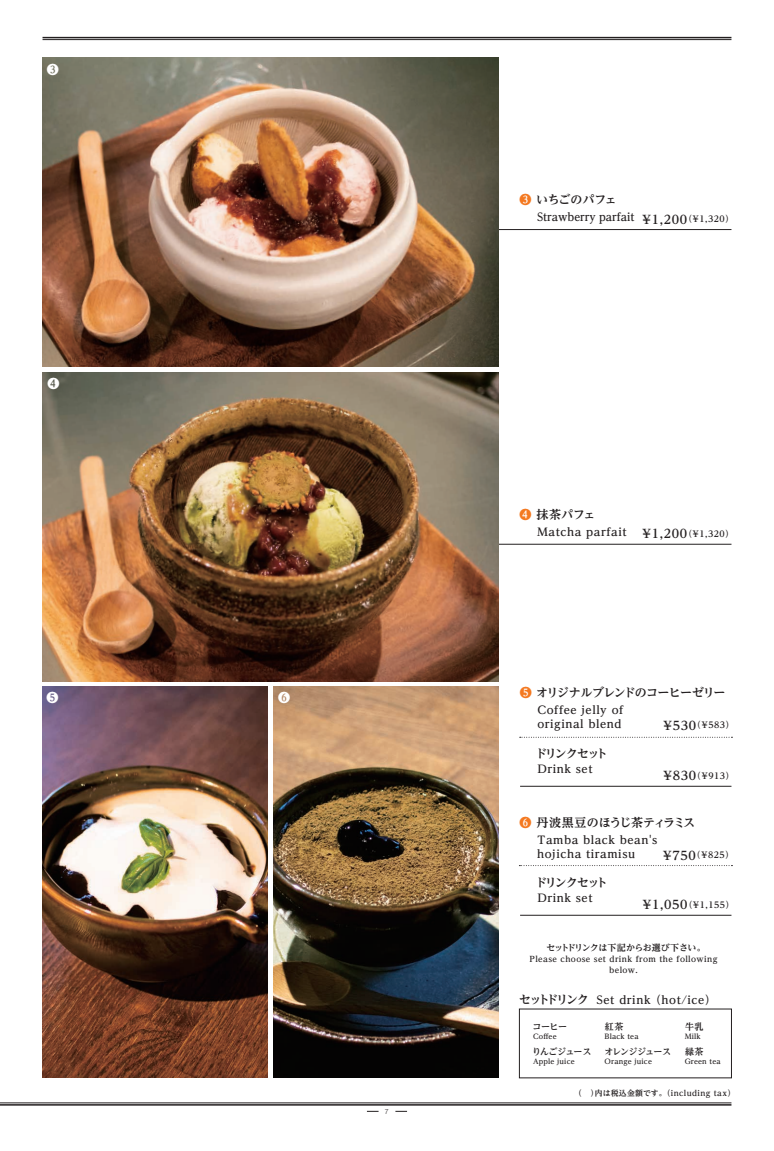
<style>
.page{position:relative;width:774px;height:1151px;background:#fff}
.page>*{position:absolute;margin:0;border:0;box-sizing:border-box;transform-origin:0 0}
.t1{font:700 12px "UD Reimin Pr 6 N";letter-spacing:-.065em;color:#231f20}
.t2{font:700 12px "UD Reimin Pr 6 N";letter-spacing:-.005em;color:#231f20}
.t3{font:700 12px "UD Reimin Pr 6 N";letter-spacing:-.15em;color:#231f20}
.t4{font:700 12px "UD Reimin Pr 6 N";letter-spacing:-.045em;color:#231f20}
.t5{font:700 12px "UD Reimin Pr 6 N";letter-spacing:-.09em;color:#231f20}
.t6{font:700 12px "UD Reimin Pr 6 N";color:#fff}
.t7{font:700 11px/14px "UD Reimin Pr 6 N";letter-spacing:.05em;color:#231f20}
.t8{font:700 11px "UD Reimin Pr 6 N";color:#231f20;scale:.95 1}
.t9{font:700 9px "UD Reimin Pr 6 N";letter-spacing:-.06em;color:#231f20}
.t10{font:700 9px "UD Reimin Pr 6 N";letter-spacing:-.08em;color:#231f20}
.t11{font:700 8.5px "UD Reimin Pr 6 N";letter-spacing:.05em;color:#231f20}
.t12{font:700 8px/11px "UD Reimin Pr 6 N";letter-spacing:.05em;color:#231f20;text-align:center}
.t13{font:700 7.8px "UD Reimin Pr 6 N";letter-spacing:.05em;color:#231f20}
.t14{font:700 7px "UD Reimin Pr 6 N";letter-spacing:.025em;color:#231f20}
.t15{font:300 7px "Helvetica Neue LT Std";color:#231f20}
.s1{color:#f47921}
.s2{font-size:12px}
</style>
<div class="page">
<svg style="left:395px;top:1111px;width:12px;height:1px"></svg>
<hr style="left:43px;top:37px;width:688px;height:1px;background:#231f20">
<hr style="left:43px;top:39px;width:688px;height:1px;background:#231f20">
<hr style="left:480px;top:229px;width:251px;height:1px;background:#231f20">
<hr style="left:480px;top:544px;width:251px;height:1px;background:#231f20">
<svg style="left:520px;top:737px;width:212px;height:1px"></svg>
<hr style="left:520px;top:786px;width:211px;height:1px;background:#231f20">
<svg style="left:519px;top:865px;width:213px;height:1px"></svg>
<hr style="left:520px;top:915px;width:211px;height:1px;background:#231f20">
<img style="left:43px;top:372px;width:456px;height:309px">
<img style="left:43px;top:57px;width:456px;height:309px">
<img style="left:43px;top:687px;width:225px;height:391px">
<img style="left:274px;top:687px;width:225px;height:391px">
<hr style="left:0;top:1104px;width:731px;height:2px;background:#231f20">
<hr style="left:0;top:1103px;width:731px;height:1px;background:#231f20">
<p class="t6" style="left:47px;top:59px;width:13px">❸</p>
<p class="t6" style="left:47px;top:374px;width:13px">❹</p>
<p class="t6" style="left:46px;top:687px;width:13px">❺</p>
<p class="t6" style="left:278px;top:688px;width:13px">❻</p>
<p class="t15" style="left:385px;top:1107px;width:5px">7</p>
<p class="t4" style="left:519px;top:190px;width:99px"><span class="s1">❸</span> いちごのパフェ</p>
<p class="t8" style="left:537px;top:208px;width:208px">Strawberry parfait <span class="s2">¥1,20０</span><sub>（￥1,320）</sub></p>
<p class="t5" style="left:519px;top:505px;width:77px"><span class="s1">❹</span> 抹茶パフェ</p>
<p class="t7" style="left:537px;top:525px;width:91px">Matcha parfait</p>
<p class="t11" style="left:642px;top:527px;width:93px"><span class="s2">¥1,20０</span>（￥1,320）</p>
<p class="t1" style="left:520px;top:683px;width:207px"><span class="s1">❺</span> オリジナルブレンドのコーヒーゼリー</p>
<p class="t7" style="left:537px;top:703px;width:87px">Coffee jelly of original blend</p>
<p class="t7" style="left:537px;top:762px;width:57px">Drink set</p>
<p class="t3" style="left:535px;top:743px;width:74px">ドリンクセット</p>
<p class="t11" style="left:663px;top:718px;width:72px"><span class="s2">¥53０</span>（￥583）</p>
<p class="t11" style="left:663px;top:769px;width:72px"><span class="s2">¥83０</span>（￥913）</p>
<p class="t2" style="left:519px;top:813px;width:177px"><span class="s1">❻</span> 丹波黒豆のほうじ茶ティラミス</p>
<p class="t11" style="left:663px;top:848px;width:72px"><span class="s2">¥75０</span>（￥825）</p>
<p class="t7" style="left:537px;top:832px;width:122px">Tamba black bean's hojicha tiramisu</p>
<p class="t3" style="left:535px;top:872px;width:74px">ドリンクセット</p>
<p class="t11" style="left:642px;top:898px;width:93px"><span class="s2">¥1,05０</span>（￥1,155）</p>
<p class="t7" style="left:537px;top:891px;width:57px">Drink set</p>
<p class="t9" style="left:546px;top:940px;width:161px">セットドリンクは下記からお選び下さい。</p>
<p class="t12" style="left:530px;top:953px;width:189px">Please choose set drink from the following below.</p>
<p class="t7" style="left:519px;top:992px;width:198px"><span class="s2">セットドリンク</span> Set drink （hot/ice）</p>
<p class="t9" style="left:533px;top:1019px;width:36px">コーヒー</p>
<p class="t9" style="left:532px;top:1044px;width:61px">りんごジュース</p>
<p class="t9" style="left:605px;top:1019px;width:20px">紅茶</p>
<p class="t10" style="left:604px;top:1044px;width:68px">オレンジジュース</p>
<p class="t9" style="left:685px;top:1019px;width:20px">牛乳</p>
<p class="t9" style="left:685px;top:1044px;width:20px">緑茶</p>
<p class="t14" style="left:604px;top:1031px;width:36px">Black tea</p>
<p class="t14" style="left:604px;top:1056px;width:49px">Orange juice</p>
<p class="t14" style="left:685px;top:1031px;width:18px">Milk</p>
<p class="t14" style="left:685px;top:1056px;width:38px">Green tea</p>
<p class="t14" style="left:533px;top:1031px;width:25px">Coffee</p>
<p class="t14" style="left:533px;top:1056px;width:43px">Apple juice</p>
<p class="t13" style="left:574px;top:1087px;width:162px">（　）内は税込金額です。（including tax）</p>
</div>
